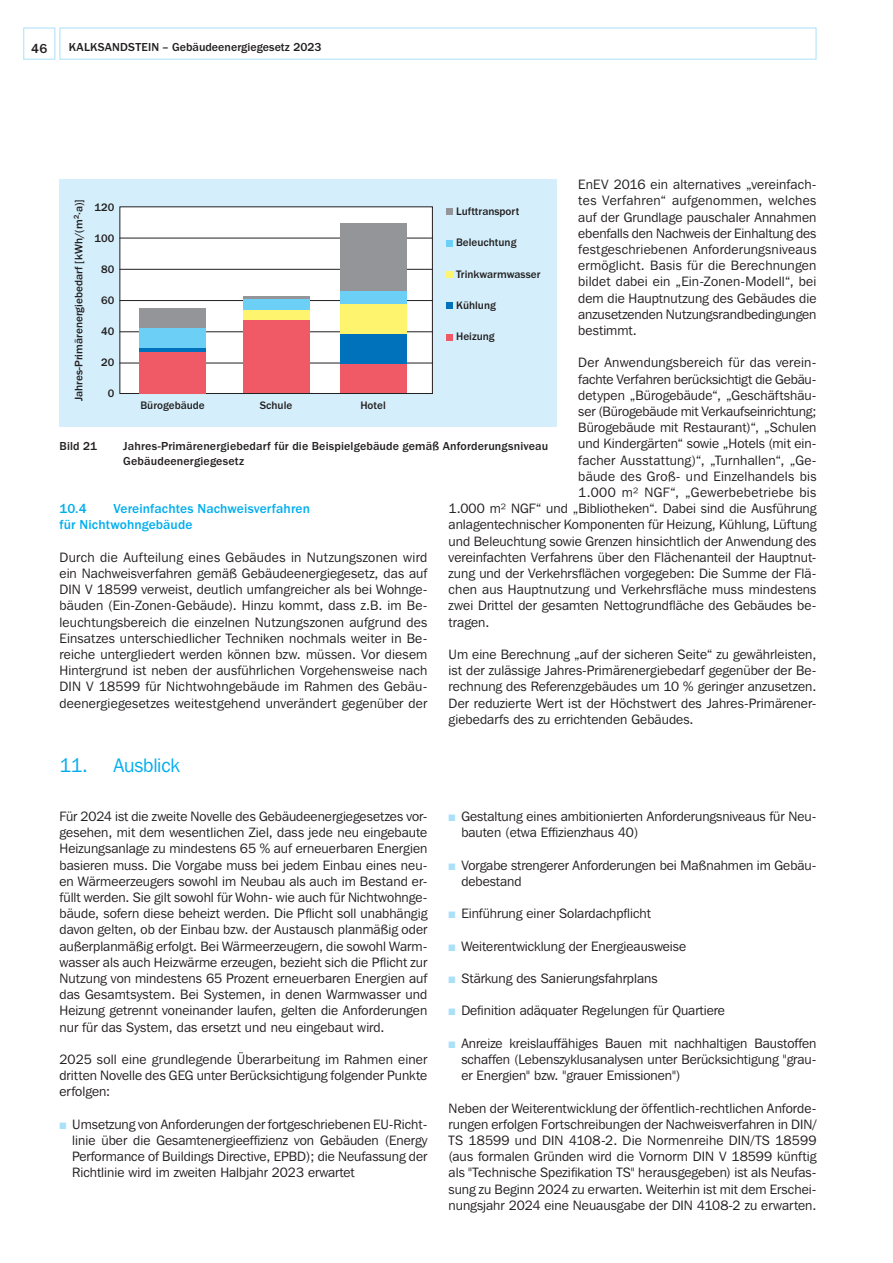
<style>
.page{position:relative;width:893px;height:1263px;background:#fff}
.page>*{position:absolute;margin:0;border:0;box-sizing:border-box;transform-origin:0 0}
.t1{font:19.5px "Franklin Gothic IT Cby BT";letter-spacing:-.01em;color:#00aeef}
.t2{font:13.5px/16.2px "Franklin Gothic IT Cby BT";color:#231f20;text-align:justify}
.t3{font:13.5px "Franklin Gothic IT Cby BT";letter-spacing:.02em;color:#231f20}
.t4{font:500 13.5px/16.2px "Franklin Gothic";letter-spacing:.005em;color:#00aeef}
.t5{font:13.5px "Franklin Gothic IT Cby BT";letter-spacing:.03em;color:#231f20}
.t6{font:500 13.5px "Franklin Gothic";color:#231f20}
.t7{font:500 12px/14.4px "Franklin Gothic";letter-spacing:.01em;color:#231f20}
.t8{font:500 11.25px "Franklin Gothic";color:#231f20}
.s1{color:#aae0f9}
</style>
<div class="page">
<div style="left:23px;top:28px;width:32px;height:32px;border:1px solid #aae0f9"></div>
<div style="left:60px;top:28px;width:756px;height:32px;border:1px solid #aae0f9"></div>
<div style="left:60px;top:179px;width:497px;height:247px;background:#d4effb"></div>
<div style="left:120px;top:207px;width:312px;height:186px;background:#fff"></div>
<div style="left:119px;top:206px;width:314px;height:188px;border:1px solid #231f20"></div>
<hr style="left:119px;top:238px;width:314px;height:1px;background:#231f20">
<hr style="left:119px;top:269px;width:314px;height:1px;background:#231f20">
<hr style="left:119px;top:300px;width:314px;height:1px;background:#231f20">
<hr style="left:119px;top:331px;width:314px;height:1px;background:#231f20">
<hr style="left:119px;top:363px;width:314px;height:1px;background:#231f20">
<div style="left:340px;top:223px;width:66px;height:68px;background:#939598"></div>
<div style="left:340px;top:291px;width:66px;height:13px;background:#6bcff6"></div>
<div style="left:340px;top:304px;width:66px;height:30px;background:#fff46d"></div>
<div style="left:340px;top:334px;width:66px;height:32px;background:#0072bc"></div>
<div style="left:340px;top:365px;width:66px;height:28px;background:#f05a67"></div>
<hr style="left:243px;top:296px;width:66px;height:3px;background:#939598">
<div style="left:243px;top:299px;width:66px;height:11px;background:#6bcff6"></div>
<div style="left:243px;top:310px;width:66px;height:10px;background:#fff46d"></div>
<div style="left:243px;top:320px;width:66px;height:73px;background:#f05a67"></div>
<div style="left:139px;top:308px;width:67px;height:20px;background:#939598"></div>
<div style="left:139px;top:328px;width:67px;height:21px;background:#6bcff6"></div>
<hr style="left:139px;top:349px;width:67px;height:3px;background:#0072bc">
<div style="left:139px;top:352px;width:67px;height:41px;background:#f05a67"></div>
<div style="left:446px;top:209px;width:7px;height:6px;background:#939598"></div>
<div style="left:446px;top:240px;width:7px;height:6px;background:#6bcff6"></div>
<div style="left:446px;top:271px;width:7px;height:7px;background:#fff46d"></div>
<div style="left:446px;top:303px;width:7px;height:6px;background:#0072bc"></div>
<div style="left:446px;top:334px;width:7px;height:6px;background:#f05a67"></div>
<p class="t6" style="left:31px;top:41px;width:18px">46</p>
<p class="t7" style="left:69px;top:40px;width:254px">KALKSANDSTEIN – Gebäudeenergiegesetz 2023</p>
<p class="t2" style="left:578px;top:176px;width:240px">EnEV 2016 ein alternatives „vereinfach&shy;tes Verfahren“ aufgenommen, welches auf der Grundlage pauschaler Annahmen ebenfalls den Nachweis der Einhaltung des festgeschriebenen Anforderungsniveaus ermöglicht. Basis für die Berechnungen bildet dabei ein „Ein-Zonen-Modell“, bei dem die Hauptnutzung des Gebäudes die anzusetzenden Nutzungsrandbedingungen bestimmt.</p>
<p class="t3" style="left:578px;top:354px;width:240px">Der Anwendungsbereich für das verein-</p>
<p class="t2" style="left:578px;top:371px;width:240px">fachte Verfahren berücksichtigt die Gebäu-</p>
<p class="t2" style="left:578px;top:387px;width:240px">detypen „Bürogebäude“, „Geschäftshäu-</p>
<p class="t2" style="left:578px;top:403px;width:240px">ser (Bürogebäude mit Verkaufseinrichtung;</p>
<p class="t2" style="left:578px;top:419px;width:240px">Bürogebäude mit Restaurant)“, „Schulen</p>
<p class="t2" style="left:578px;top:435px;width:240px">und Kindergärten“ sowie „Hotels (mit ein-</p>
<p class="t2" style="left:578px;top:452px;width:240px">facher Ausstattung)“, „Turnhallen“, „Ge-</p>
<p class="t3" style="left:578px;top:468px;width:240px">bäude des Groß- und Einzelhandels bis</p>
<p class="t5" style="left:578px;top:484px;width:240px">1.000 m² NGF“, „Gewerbebetriebe bis</p>
<p class="t2" style="left:449px;top:500px;width:369px">1.000 m² NGF“ und „Bibliotheken“. Dabei sind die Ausführung</p>
<p class="t2" style="left:449px;top:516px;width:369px">anlagentechnischer Komponenten für Heizung, Kühlung, Lüftung</p>
<p class="t2" style="left:449px;top:533px;width:369px">und Beleuchtung sowie Grenzen hinsichtlich der Anwendung des</p>
<p class="t2" style="left:449px;top:549px;width:369px">vereinfachten Verfahrens über den Flächenanteil der Hauptnut-</p>
<p class="t2" style="left:449px;top:565px;width:369px">zung und der Verkehrsflächen vorgegeben: Die Summe der Flä-</p>
<p class="t2" style="left:449px;top:581px;width:369px">chen aus Hauptnutzung und Verkehrsfläche muss mindestens</p>
<p class="t2" style="left:449px;top:597px;width:369px">zwei Drittel der gesamten Nettogrundfläche des Gebäudes be-</p>
<p class="t2" style="left:449px;top:614px;width:42px">tragen.</p>
<p class="t2" style="left:449px;top:646px;width:369px">Um eine Berechnung „auf der sicheren Seite“ zu gewährleisten, ist der zulässige Jahres-Primärenergiebedarf gegenüber der Be&shy;rechnung des Referenzgebäudes um 10 % geringer anzusetzen.<br>Der reduzierte Wert ist der Höchstwert des Jahres-Primärener&shy;giebedarfs des zu errichtenden Gebäudes.</p>
<p class="t8" style="left:72px;top:401px;width:203px;rotate:-90deg">Jahres-Primärenergiebedarf [kWh/(m<sup>2</sup>·a)]</p>
<p class="t8" style="left:95px;top:201px;width:21px">120</p>
<p class="t8" style="left:95px;top:232px;width:21px">100</p>
<p class="t8" style="left:101px;top:263px;width:15px">80</p>
<p class="t8" style="left:101px;top:294px;width:15px">60</p>
<p class="t8" style="left:101px;top:325px;width:15px">40</p>
<p class="t8" style="left:101px;top:356px;width:15px">20</p>
<p class="t8" style="left:108px;top:387px;width:8px">0</p>
<p class="t8" style="left:456px;top:205px;width:65px">Lufttransport</p>
<p class="t8" style="left:456px;top:236px;width:62px">Beleuchtung</p>
<p class="t8" style="left:456px;top:268px;width:86px">Trinkwarmwasser</p>
<p class="t8" style="left:456px;top:299px;width:41px">Kühlung</p>
<p class="t8" style="left:456px;top:330px;width:40px">Heizung</p>
<p class="t8" style="left:140px;top:399px;width:66px">Bürogebäude</p>
<p class="t8" style="left:260px;top:399px;width:34px">Schule</p>
<p class="t8" style="left:360px;top:399px;width:27px">Hotel</p>
<p class="t7" style="left:60px;top:439px;width:39px">Bild 21</p>
<p class="t7" style="left:123px;top:439px;width:426px">Jahres-Primärenergiebedarf für die Beispielgebäude gemäß Anforderungsniveau<br>Gebäudeenergiegesetz</p>
<p class="t4" style="left:60px;top:501px;width:252px;text-indent:54px">Vereinfachtes Nachweisverfahren für Nichtwohngebäude</p>
<p class="t2" style="left:60px;top:549px;width:369px">Durch die Aufteilung eines Gebäudes in Nutzungszonen wird ein Nachweisverfahren gemäß Gebäudeenergiegesetz, das auf DIN V 18599 verweist, deutlich umfangreicher als bei Wohnge&shy;bäuden (Ein-Zonen-Gebäude). Hinzu kommt, dass z.B. im Be&shy;leuchtungsbereich die einzelnen Nutzungszonen aufgrund des Einsatzes unterschiedlicher Techniken nochmals weiter in Be&shy;reiche untergliedert werden können bzw. müssen. Vor diesem Hintergrund ist neben der ausführlichen Vorgehensweise nach DIN V 18599 für Nichtwohngebäude im Rahmen des Gebäu&shy;deenergiegesetzes weitestgehend unverändert gegenüber der</p>
<p class="t4" style="left:60px;top:501px;width:29px">10.4</p>
<h1 class="t1" style="left:60px;top:754px;width:122px">11. Ausblick</h1>
<p class="t2" style="left:60px;top:808px;width:369px">Für 2024 ist die zweite Novelle des Gebäudeenergiegesetzes vor&shy;gesehen, mit dem wesentlichen Ziel, dass jede neu eingebaute Heizungsanlage zu mindestens 65 % auf erneuerbaren Energien basieren muss. Die Vorgabe muss bei jedem Einbau eines neu&shy;en Wärmeerzeugers sowohl im Neubau als auch im Bestand er&shy;füllt werden. Sie gilt sowohl für Wohn- wie auch für Nichtwohnge&shy;bäude, sofern diese beheizt werden. Die Pflicht soll unabhängig davon gelten, ob der Einbau bzw. der Austausch planmäßig oder außerplanmäßig erfolgt. Bei Wärmeerzeugern, die sowohl Warm&shy;wasser als auch Heizwärme erzeugen, bezieht sich die Pflicht zur Nutzung von mindestens 65 Prozent erneuerbaren Energien auf das Gesamtsystem. Bei Systemen, in denen Warmwasser und Heizung getrennt voneinander laufen, gelten die Anforderungen nur für das System, das ersetzt und neu eingebaut wird.</p>
<p class="t2" style="left:60px;top:1051px;width:369px">2025 soll eine grundlegende Überarbeitung im Rahmen einer dritten Novelle des GEG unter Berücksichtigung folgender Punkte erfolgen:</p>
<p class="t2" style="left:72px;top:1116px;width:357px;text-indent:-13px"><span class="s1">■</span> Umsetzung von Anforderungen der fortgeschriebenen EU-Richt&shy;linie über die Gesamtenergieeffizienz von Gebäuden (Energy Performance of Buildings Directive, EPBD); die Neufassung der Richtlinie wird im zweiten Halbjahr 2023 erwartet</p>
<p class="t2" style="left:461px;top:808px;width:357px;text-indent:-13px"><span class="s1">■</span> Gestaltung eines ambitionierten Anforderungsniveaus für Neu&shy;bauten (etwa Effizienzhaus 40)</p>
<p class="t2" style="left:461px;top:857px;width:357px;text-indent:-13px"><span class="s1">■</span> Vorgabe strengerer Anforderungen bei Maßnahmen im Gebäu&shy;debestand</p>
<p class="t2" style="left:449px;top:905px;width:204px"><span class="s1">■</span> Einführung einer Solardachpflicht</p>
<p class="t2" style="left:449px;top:938px;width:239px"><span class="s1">■</span> Weiterentwicklung der Energieausweise</p>
<p class="t2" style="left:449px;top:970px;width:210px"><span class="s1">■</span> Stärkung des Sanierungsfahrplans</p>
<p class="t2" style="left:449px;top:1002px;width:278px"><span class="s1">■</span> Definition adäquater Regelungen für Quartiere</p>
<p class="t2" style="left:461px;top:1035px;width:357px;text-indent:-13px"><span class="s1">■</span> Anreize kreislauffähiges Bauen mit nachhaltigen Baustoffen schaffen (Lebenszyklusanalysen unter Berücksichtigung "grau&shy;er Energien" bzw. "grauer Emissionen")</p>
<p class="t2" style="left:449px;top:1100px;width:369px">Neben der Weiterentwicklung der öffentlich-rechtlichen Anforde&shy;rungen erfolgen Fortschreibungen der Nachweisverfahren in DIN/ TS 18599 und DIN 4108-2. Die Normenreihe DIN/TS 18599 (aus formalen Gründen wird die Vornorm DIN V 18599 künftig als "Technische Spezifikation TS" herausgegeben) ist als Neufas&shy;sung zu Beginn 2024 zu erwarten. Weiterhin ist mit dem Erschei&shy;nungsjahr 2024 eine Neuausgabe der DIN 4108-2 zu erwarten.</p>
</div>
